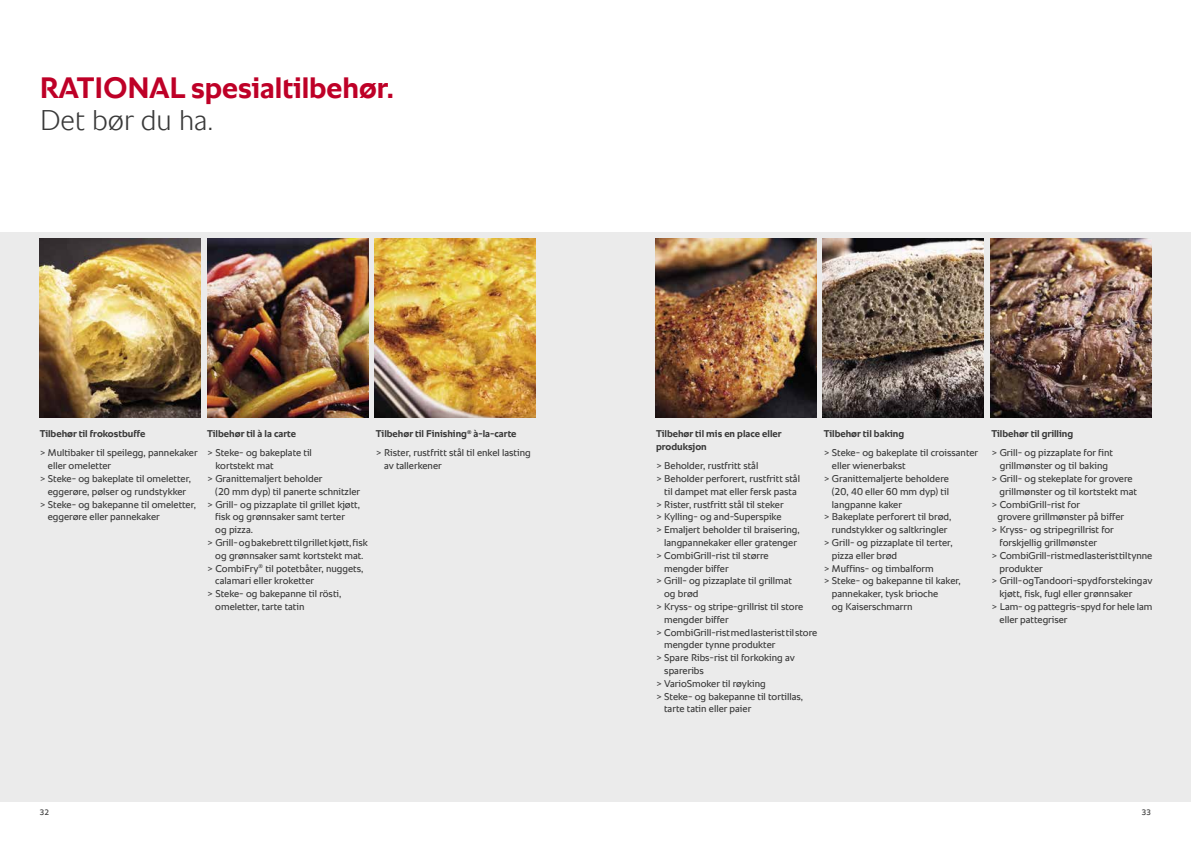
<style>
.page{position:relative;width:1191px;height:842px;background:#fff}
.page>*{position:absolute;margin:0;border:0;box-sizing:border-box;transform-origin:0 0}
.t1{font:700 30px "RATIONAL Sans TT";color:#be0027}
.t2{font:300 29px "RATIONAL Sans TT";color:#393939}
.t3{font:10px/19.2px "RATIONAL Sans TT";color:#393939}
.t4{font:700 10px/12.8px "RATIONAL Sans TT";color:#393939}
.t5{font:8px "RATIONAL Sans TT";color:#393939}
.s1{font-weight:700}
</style>
<div class="page">
<div style="left:0;top:232px;width:1191px;height:570px;background:#ebebeb"></div>
<img style="left:40px;top:239px;width:161px;height:179px">
<img style="left:375px;top:239px;width:161px;height:179px">
<img style="left:207px;top:239px;width:162px;height:179px">
<img style="left:822px;top:239px;width:161px;height:179px">
<img style="left:990px;top:239px;width:161px;height:179px">
<img style="left:655px;top:239px;width:161px;height:179px">
<h1 class="t1" style="left:40px;top:66px;width:356px">RATIONAL spesialtilbehør.</h1>
<h2 class="t2" style="left:40px;top:99px;width:175px">Det bør du ha.</h2>
<p class="t4" style="left:40px;top:427px;width:107px">Tilbehør til frokostbuffe</p>
<p class="t3" style="left:40px;top:443px;width:160px">&gt; Multibaker til speilegg, pannekaker</p>
<p class="t3" style="left:48px;top:456px;width:65px">eller omeletter</p>
<p class="t3" style="left:40px;top:469px;width:153px">&gt; Steke- og bakeplate til omeletter,</p>
<p class="t3" style="left:48px;top:482px;width:140px">eggerøre, pølser og rundstykker</p>
<p class="t3" style="left:40px;top:495px;width:158px">&gt; Steke- og bakepanne til omeletter,</p>
<p class="t3" style="left:48px;top:507px;width:114px">eggerøre eller pannekaker</p>
<p class="t4" style="left:207px;top:427px;width:90px">Tilbehør til à la carte</p>
<p class="t3" style="left:207px;top:443px;width:106px">&gt; Steke- og bakeplate til</p>
<p class="t3" style="left:215px;top:456px;width:60px">kortstekt mat</p>
<p class="t3" style="left:207px;top:469px;width:117px">&gt; Granittemaljert beholder</p>
<p class="t3" style="left:215px;top:482px;width:146px">(20 mm dyp) til panerte schnitzler</p>
<p class="t3" style="left:207px;top:495px;width:154px">&gt; Grill- og pizzaplate til grillet kjøtt,</p>
<p class="t3" style="left:215px;top:507px;width:131px">fisk og grønnsaker samt terter</p>
<p class="t3" style="left:215px;top:520px;width:39px">og pizza.</p>
<p class="t3" style="left:207px;top:533px;width:162px">&gt; Grill- og bakebrett til grillet kjøtt, fisk</p>
<p class="t3" style="left:215px;top:546px;width:150px">og grønnsaker samt kortstekt mat.</p>
<p class="t3" style="left:207px;top:559px;width:158px">&gt; CombiFry<sup>®</sup> til potetbåter, nuggets,</p>
<p class="t3" style="left:215px;top:571px;width:100px">calamari eller kroketter</p>
<p class="t3" style="left:207px;top:584px;width:136px">&gt; Steke- og bakepanne til rösti,</p>
<p class="t3" style="left:215px;top:597px;width:91px">omeletter, tarte tatin</p>
<p class="t3" style="left:376px;top:424px;width:156px"><span class="s1">Tilbehør til Finishing</span><sup>®</sup> <span class="s1">à-la-carte<br></span>&gt; Rister, rustfritt stål til enkel lasting</p>
<p class="t3" style="left:384px;top:456px;width:59px">av tallerkener</p>
<p class="t4" style="left:656px;top:427px;width:127px">Tilbehør til mis en place eller produksjon</p>
<p class="t3" style="left:656px;top:456px;width:104px">&gt; Beholder, rustfritt stål</p>
<p class="t3" style="left:656px;top:469px;width:145px">&gt; Beholder perforert, rustfritt stål</p>
<p class="t3" style="left:664px;top:482px;width:134px">til dampet mat eller fersk pasta</p>
<p class="t3" style="left:656px;top:495px;width:129px">&gt; Rister, rustfritt stål til steker</p>
<p class="t3" style="left:656px;top:507px;width:127px">&gt; Kylling- og and-Superspike</p>
<p class="t3" style="left:656px;top:520px;width:145px">&gt; Emaljert beholder til braisering,</p>
<p class="t3" style="left:664px;top:533px;width:134px">langpannekaker eller gratenger</p>
<p class="t3" style="left:656px;top:546px;width:114px">&gt; CombiGrill-rist til større</p>
<p class="t3" style="left:664px;top:559px;width:66px">mengder biffer</p>
<p class="t3" style="left:656px;top:571px;width:137px">&gt; Grill- og pizzaplate til grillmat</p>
<p class="t3" style="left:664px;top:584px;width:36px">og brød</p>
<p class="t3" style="left:656px;top:597px;width:149px">&gt; Kryss- og stripe-grillrist til store</p>
<p class="t3" style="left:664px;top:610px;width:66px">mengder biffer</p>
<p class="t3" style="left:656px;top:623px;width:163px">&gt; CombiGrill-rist med lasterist til store</p>
<p class="t3" style="left:664px;top:635px;width:113px">mengder tynne produkter</p>
<p class="t3" style="left:656px;top:648px;width:140px">&gt; Spare Ribs-rist til forkoking av</p>
<p class="t3" style="left:664px;top:661px;width:41px">spareribs</p>
<p class="t3" style="left:656px;top:674px;width:111px">&gt; VarioSmoker til røyking</p>
<p class="t3" style="left:656px;top:687px;width:149px">&gt; Steke- og bakepanne til tortillas,</p>
<p class="t3" style="left:664px;top:699px;width:89px">tarte tatin eller paier</p>
<p class="t4" style="left:823px;top:427px;width:82px">Tilbehør til baking</p>
<p class="t3" style="left:823px;top:443px;width:156px">&gt; Steke- og bakeplate til croissanter</p>
<p class="t3" style="left:832px;top:456px;width:75px">eller wienerbakst</p>
<p class="t3" style="left:823px;top:469px;width:127px">&gt; Granittemaljerte beholdere</p>
<p class="t3" style="left:832px;top:482px;width:118px">(20, 40 eller 60 mm dyp) til</p>
<p class="t3" style="left:832px;top:495px;width:72px">langpanne kaker</p>
<p class="t3" style="left:823px;top:507px;width:129px">&gt; Bakeplate perforert til brød,</p>
<p class="t3" style="left:832px;top:520px;width:117px">rundstykker og saltkringler</p>
<p class="t3" style="left:823px;top:533px;width:130px">&gt; Grill- og pizzaplate til terter,</p>
<p class="t3" style="left:832px;top:546px;width:67px">pizza eller brød</p>
<p class="t3" style="left:823px;top:559px;width:112px">&gt; Muffins- og timbalform</p>
<p class="t3" style="left:823px;top:571px;width:139px">&gt; Steke- og bakepanne til kaker,</p>
<p class="t3" style="left:832px;top:584px;width:108px">pannekaker, tysk brioche</p>
<p class="t3" style="left:832px;top:597px;width:82px">og Kaiserschmarrn</p>
<p class="t4" style="left:991px;top:427px;width:83px">Tilbehør til grilling</p>
<p class="t3" style="left:991px;top:443px;width:123px">&gt; Grill- og pizzaplate for fint</p>
<p class="t3" style="left:999px;top:456px;width:110px">grillmønster og til baking</p>
<p class="t3" style="left:991px;top:469px;width:143px">&gt; Grill- og stekeplate for grovere</p>
<p class="t3" style="left:999px;top:482px;width:139px">grillmønster og til kortstekt mat</p>
<p class="t3" style="left:991px;top:495px;width:90px">&gt; CombiGrill-rist for</p>
<p class="t3" style="left:997px;top:507px;width:128px">grovere grillmønster på biffer</p>
<p class="t3" style="left:991px;top:520px;width:124px">&gt; Kryss- og stripegrillrist for</p>
<p class="t3" style="left:999px;top:533px;width:99px">forskjellig grillmønster</p>
<p class="t3" style="left:991px;top:546px;width:162px">&gt; CombiGrill-rist med lasterist til tynne</p>
<p class="t3" style="left:999px;top:559px;width:45px">produkter</p>
<p class="t3" style="left:991px;top:571px;width:163px">&gt; Grill- og Tandoori-spyd for steking av</p>
<p class="t3" style="left:999px;top:584px;width:134px">kjøtt, fisk, fugl eller grønnsaker</p>
<p class="t3" style="left:991px;top:597px;width:162px">&gt; Lam- og pattegris-spyd for hele lam</p>
<p class="t3" style="left:999px;top:610px;width:70px">eller pattegriser</p>
<p class="t5" style="left:40px;top:806px;width:11px">32</p>
<p class="t5" style="left:1141px;top:806px;width:11px">33</p>
</div>
